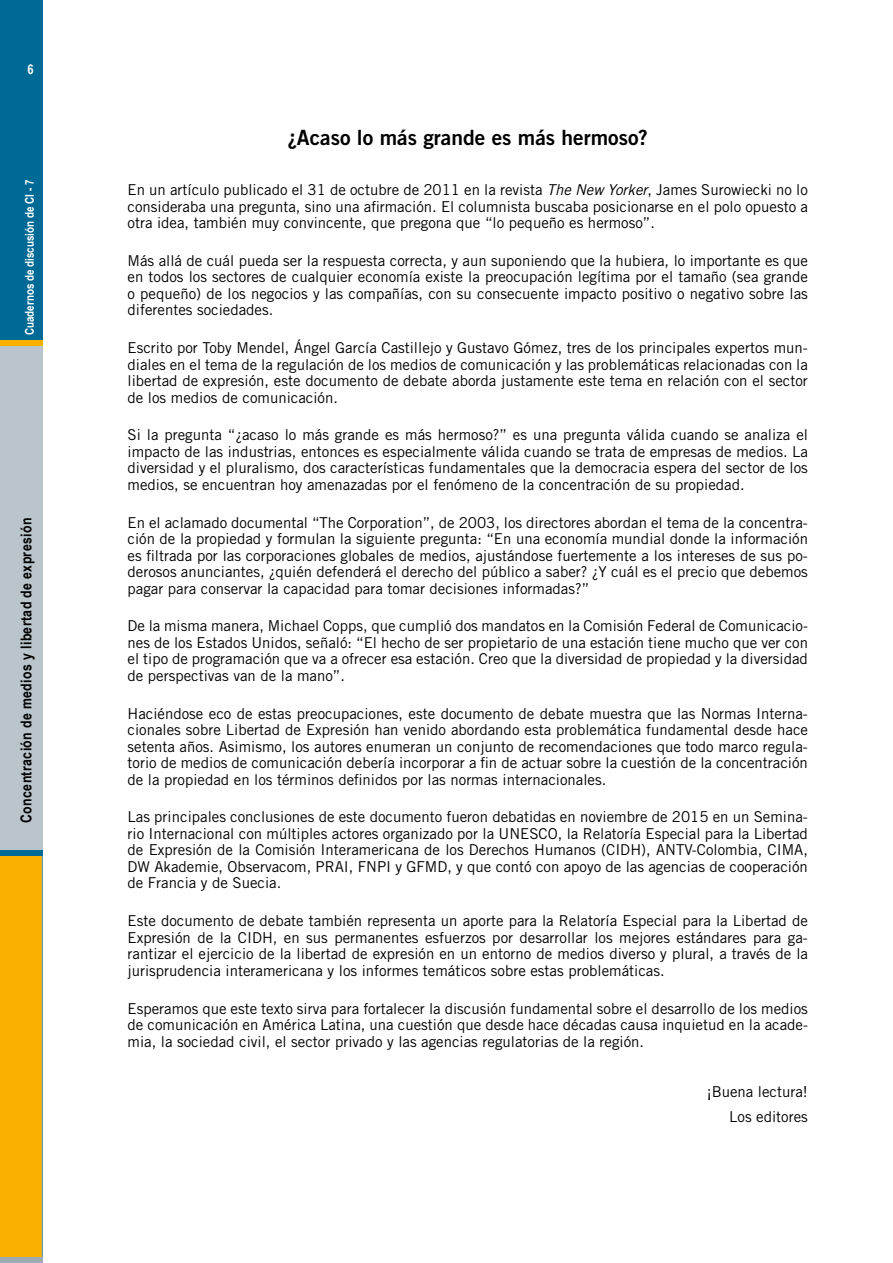
<style>
.page{position:relative;width:893px;height:1263px;background:#fff}
.page>*{position:absolute;margin:0;border:0;box-sizing:border-box;transform-origin:0 0}
.t1{font:21px "Trade Gothic Bold Two";color:#000}
.t2{font:15px/16.5px "Trade Gothic";color:#000;text-align:justify}
.t3{font:700 15px "Arial Narrow";letter-spacing:.025em;color:#000}
.t4{font:700 13.5px "Arial Narrow";color:#fff}
.t5{font:700 12px "Arial Narrow";color:#fff}
.s1{font-style:italic}
</style>
<div class="page">
<div style="left:0;top:0;width:43px;height:1263px;background:#006a96"></div>
<div style="left:0;top:340px;width:43px;height:510px;background:#bac5cb"></div>
<div style="left:0;top:856px;width:43px;height:401px;background:#f9b000"></div>
<div style="left:0;top:340px;width:43px;height:6px;background:#f9b000"></div>
<div style="left:0;top:1257px;width:43px;height:6px;background:#9fabb3"></div>
<p class="t4" style="left:27px;top:59px;width:8px">6</p>
<p class="t5" style="left:21px;top:335px;width:157px;rotate:-90deg">Cuadernos de discusión de CI - 7</p>
<p class="t3" style="left:15px;top:823px;width:307px;rotate:-90deg">Concentración de medios y libertad de expresión</p>
<h1 class="t1" style="left:288px;top:124px;width:362px">¿Acaso lo más grande es más hermoso?</h1>
<p class="t2" style="left:128px;top:181px;width:682px">En un artículo publicado el 31 de octubre de 2011 en la revista <span class="s1">The New Yorker</span>, James Surowiecki no lo consideraba una pregunta, sino una afirmación. El columnista buscaba posicionarse en el polo opuesto a otra idea, también muy convincente, que pregona que “lo pequeño es hermoso”.</p>
<p class="t2" style="left:128px;top:252px;width:682px">Más allá de cuál pueda ser la respuesta correcta, y aun suponiendo que la hubiera, lo importante es que en todos los sectores de cualquier economía existe la preocupación legítima por el tamaño (sea grande o pequeño) de los negocios y las compañías, con su consecuente impacto positivo o negativo sobre las diferentes sociedades.</p>
<p class="t2" style="left:128px;top:339px;width:682px">Escrito por Toby Mendel, Ángel García Castillejo y Gustavo Gómez, tres de los principales expertos mun&shy;diales en el tema de la regulación de los medios de comunicación y las problemáticas relacionadas con la libertad de expresión, este documento de debate aborda justamente este tema en relación con el sector de los medios de comunicación.</p>
<p class="t2" style="left:128px;top:427px;width:682px">Si la pregunta “¿acaso lo más grande es más hermoso?” es una pregunta válida cuando se analiza el impacto de las industrias, entonces es especialmente válida cuando se trata de empresas de medios. La diversidad y el pluralismo, dos características fundamentales que la democracia espera del sector de los medios, se encuentran hoy amenazadas por el fenómeno de la concentración de su propiedad.</p>
<p class="t2" style="left:128px;top:514px;width:682px">En el aclamado documental “The Corporation”, de 2003, los directores abordan el tema de la concentra&shy;ción de la propiedad y formulan la siguiente pregunta: “En una economía mundial donde la información es filtrada por las corporaciones globales de medios, ajustándose fuertemente a los intereses de sus po&shy;derosos anunciantes, ¿quién defenderá el derecho del público a saber? ¿Y cuál es el precio que debemos pagar para conservar la capacidad para tomar decisiones informadas?”</p>
<p class="t2" style="left:128px;top:618px;width:682px">De la misma manera, Michael Copps, que cumplió dos mandatos en la Comisión Federal de Comunicacio&shy;nes de los Estados Unidos, señaló: “El hecho de ser propietario de una estación tiene mucho que ver con el tipo de programación que va a ofrecer esa estación. Creo que la diversidad de propiedad y la diversidad de perspectivas van de la mano”.</p>
<p class="t2" style="left:128px;top:705px;width:682px">Haciéndose eco de estas preocupaciones, este documento de debate muestra que las Normas Interna&shy;cionales sobre Libertad de Expresión han venido abordando esta problemática fundamental desde hace setenta años. Asimismo, los autores enumeran un conjunto de recomendaciones que todo marco regula&shy;torio de medios de comunicación debería incorporar a fin de actuar sobre la cuestión de la concentración de la propiedad en los términos definidos por las normas internacionales.</p>
<p class="t2" style="left:128px;top:809px;width:682px">Las principales conclusiones de este documento fueron debatidas en noviembre de 2015 en un Semina&shy;rio Internacional con múltiples actores organizado por la UNESCO, la Relatoría Especial para la Libertad de Expresión de la Comisión Interamericana de los Derechos Humanos (CIDH), ANTV-Colombia, CIMA, DW Akademie, Observacom, PRAI, FNPI y GFMD, y que contó con apoyo de las agencias de cooperación de Francia y de Suecia.</p>
<p class="t2" style="left:128px;top:912px;width:682px">Este documento de debate también representa un aporte para la Relatoría Especial para la Libertad de Expresión de la CIDH, en sus permanentes esfuerzos por desarrollar los mejores estándares para ga&shy;rantizar el ejercicio de la libertad de expresión en un entorno de medios diverso y plural, a través de la jurisprudencia interamericana y los informes temáticos sobre estas problemáticas.</p>
<p class="t2" style="left:128px;top:1000px;width:682px">Esperamos que este texto sirva para fortalecer la discusión fundamental sobre el desarrollo de los medios de comunicación en América Latina, una cuestión que desde hace décadas causa inquietud en la acade&shy;mia, la sociedad civil, el sector privado y las agencias regulatorias de la región.</p>
<p class="t2" style="left:707px;top:1078px;width:103px;line-height:25px;text-align:right">¡Buena lectura!<br>Los editores</p>
</div>
